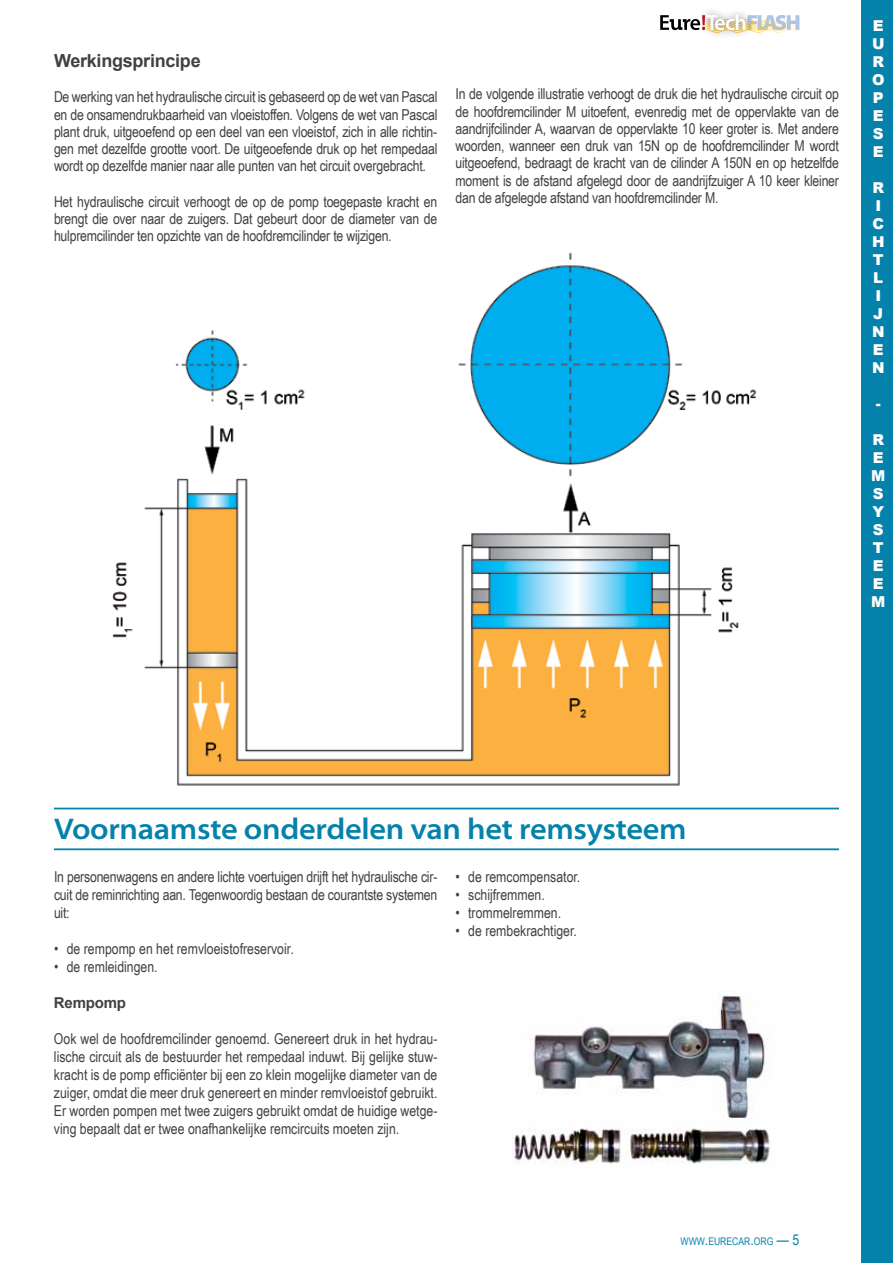
<style>
.page{position:relative;width:893px;height:1263px;background:#fff}
.page>*{position:absolute;margin:0;border:0;box-sizing:border-box;transform-origin:0 0}
.t1{font:600 semi-expanded 30px "Myriad Pro";letter-spacing:-.01em;color:#0482ab}
.t2{font:700 18px "Arial";letter-spacing:-.015em;color:#414042}
.t3{font:15px/17.2px "Arial Narrow";letter-spacing:-.015em;color:#414042;text-align:justify}
.t4{font:900 15px/18px "Arial";color:#fff;text-align:justify}
.t5{font:700 15px "Arial";letter-spacing:-.015em;color:#414042}
.t6{font:10.5px "Arial Narrow";color:#0482ab}
.s1{font-size:15px}
</style>
<div class="page">
<svg style="left:660px;top:14px;width:139px;height:19px"></svg>
<div style="left:862px;top:0;width:31px;height:1263px;background:#0482ab"></div>
<img style="left:112px;top:252px;width:645px;height:534px">
<hr style="left:54px;top:808px;width:785px;height:1px;background:#0482ab">
<hr style="left:54px;top:848px;width:785px;height:2px;background:#0482ab">
<img style="left:512px;top:990px;width:258px;height:174px">
<p class="t2" style="left:54px;top:49px;width:148px">Werkingsprincipe</p>
<p class="t3" style="left:54px;top:88px;width:385px">De werking van het hydraulische circuit is gebaseerd op de wet van Pascal en de onsamendrukbaarheid van vloeistoffen. Volgens de wet van Pascal plant druk, uitgeoefend op een deel van een vloeistof, zich in alle richtin&shy;gen met dezelfde grootte voort. De uitgeoefende druk op het rempedaal wordt op dezelfde manier naar alle punten van het circuit overgebracht.</p>
<p class="t3" style="left:54px;top:192px;width:385px">Het hydraulische circuit verhoogt de op de pomp toegepaste kracht en brengt die over naar de zuigers. Dat gebeurt door de diameter van de hulpremcilinder ten opzichte van de hoofdremcilinder te wijzigen.</p>
<p class="t3" style="left:455px;top:85px;width:385px">In de volgende illustratie verhoogt de druk die het hydraulische circuit op de hoofdremcilinder M uitoefent, evenredig met de oppervlakte van de aandrijfcilinder A, waarvan de oppervlakte 10 keer groter is. Met andere woorden, wanneer een druk van 15N op de hoofdremcilinder M wordt uitgeoefend, bedraagt de kracht van de cilinder A 150N en op hetzelfde moment is de afstand afgelegd door de aandrijfzuiger A 10 keer kleiner dan de afgelegde afstand van hoofdremcilinder M.</p>
<p class="t4" style="left:872px;top:16px;width:14px">E U R O P E S E</p>
<p class="t4" style="left:872px;top:178px;width:14px;text-align:left">R<br>I<br>C<br>H<br>T<br>L<br>I<br>J<br>N<br>E<br>N</p>
<p class="t4" style="left:876px;top:394px;width:6px">-</p>
<p class="t4" style="left:871px;top:430px;width:16px">R E M S Y S T E E M</p>
<h1 class="t1" style="left:54px;top:813px;width:634px">Voornaamste onderdelen van het remsysteem</h1>
<p class="t3" style="left:54px;top:867px;width:385px;line-height:18px">In personenwagens en andere lichte voertuigen drijft het hydraulische cir&shy;cuit de reminrichting aan. Tegenwoordig bestaan de courantste systemen uit:</p>
<p class="t3" style="left:54px;top:940px;width:241px">• de rempomp en het remvloeistofreservoir.</p>
<p class="t3" style="left:54px;top:958px;width:105px">• de remleidingen.</p>
<p class="t3" style="left:455px;top:868px;width:126px">• de remcompensator.</p>
<p class="t3" style="left:455px;top:886px;width:91px">• schijfremmen.</p>
<p class="t3" style="left:455px;top:904px;width:107px">• trommelremmen.</p>
<p class="t3" style="left:455px;top:922px;width:123px">• de rembekrachtiger.</p>
<p class="t5" style="left:54px;top:993px;width:73px">Rempomp</p>
<p class="t3" style="left:54px;top:1029px;width:385px;line-height:18px">Ook wel de hoofdremcilinder genoemd. Genereert druk in het hydrau&shy;lische circuit als de bestuurder het rempedaal induwt. Bij gelijke stuw&shy;kracht is de pomp efficiënter bij een zo klein mogelijke diameter van de zuiger, omdat die meer druk genereert en minder remvloeistof gebruikt.<br>Er worden pompen met twee zuigers gebruikt omdat de huidige wetge&shy;ving bepaalt dat er twee onafhankelijke remcircuits moeten zijn.</p>
<p class="t6" style="left:680px;top:1233px;width:120px">WWW<span class="s1">.</span>EURECAR<span class="s1">.</span>ORG <span class="s1">— 5</span></p>
</div>
